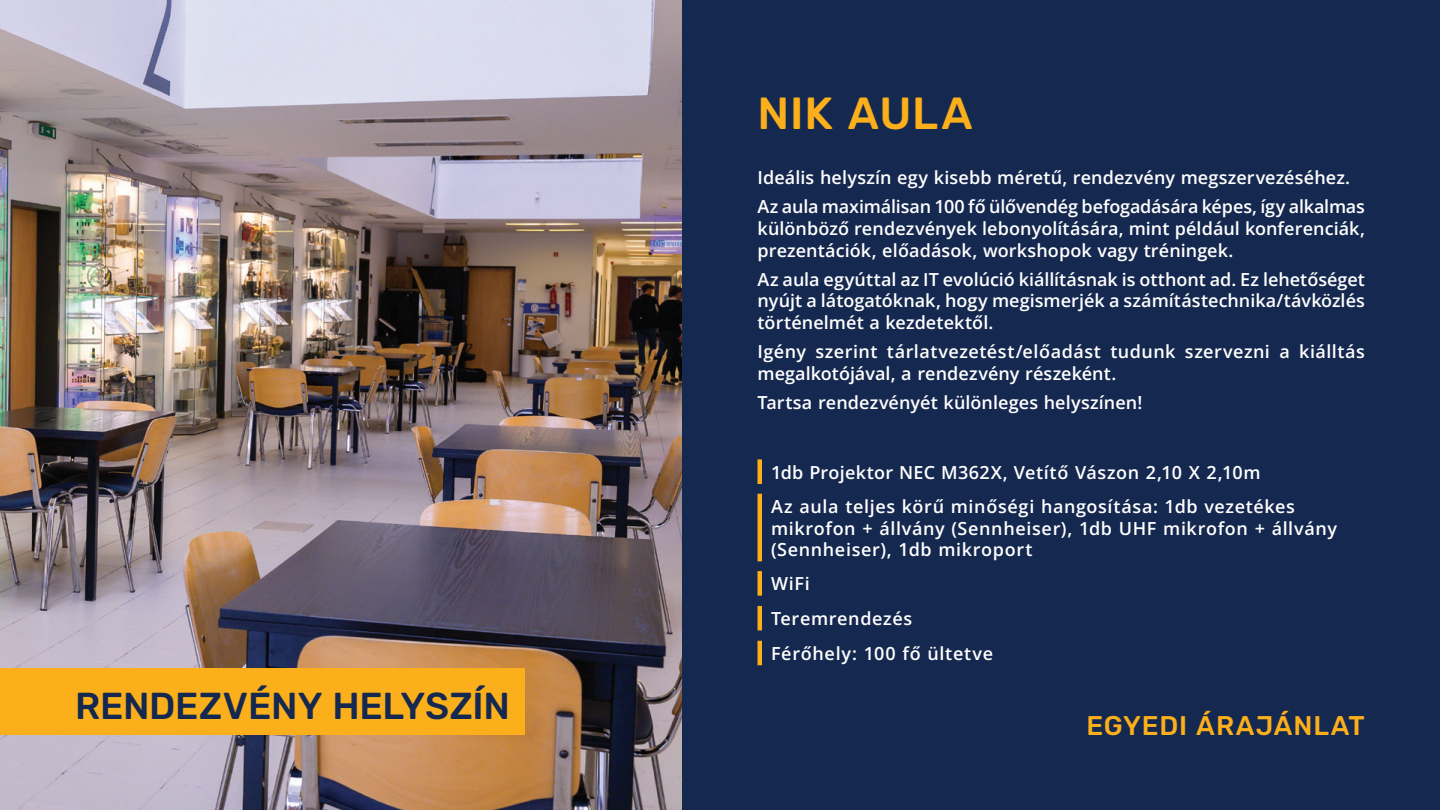
<style>
.page{position:relative;width:1440px;height:810px;background:#fff}
.page>*{position:absolute;margin:0;border:0;box-sizing:border-box;transform-origin:0 0}
.t1{font:300 45px "Rubik";letter-spacing:.02em;color:#fbaf1b}
.t2{font:300 37.5px "Rubik";letter-spacing:-.005em;color:#15284f}
.t3{font:300 27px "Rubik";letter-spacing:.03em;color:#fbaf1b}
.t4{font:18px/21.6px "Open Sans";letter-spacing:.01em;color:#fff}
.t5{font:18px/21.6px "Open Sans";letter-spacing:.035em;color:#fff}
.t6{font:18px/34.3px "Open Sans";letter-spacing:.03em;color:#fff}
.t7{font:18px "Open Sans";letter-spacing:.04em;color:#fff}
</style>
<div class="page">
<img style="left:0;top:0;width:682px;height:810px">
<div style="left:682px;top:0;width:758px;height:810px;background:#15284f"></div>
<div style="left:0;top:669px;width:525px;height:66px;background:#fbaf1b"></div>
<hr style="left:758px;top:459px;width:4px;height:25px;background:#fbaf1b">
<hr style="left:758px;top:494px;width:4px;height:67px;background:#fbaf1b">
<hr style="left:758px;top:571px;width:4px;height:25px;background:#fbaf1b">
<hr style="left:758px;top:606px;width:4px;height:24px;background:#fbaf1b">
<hr style="left:758px;top:641px;width:4px;height:24px;background:#fbaf1b">
<h2 class="t2" style="left:75px;top:685px;width:437px">RENDEZVÉNY HELYSZÍN</h2>
<h1 class="t1" style="left:758px;top:88px;width:217px">NIK AULA</h1>
<p class="t4" style="left:758px;top:163px;width:609px;line-height:29.1px">Ideális helyszín egy kisebb méretű, rendezvény megszervezéséhez.<br>Az aula maximálisan 100 fő ülővendég befogadására képes, így alkalmas</p>
<p class="t4" style="left:758px;top:217px;width:609px">különböző rendezvények lebonyolítására, mint például konferenciák, prezentációk, előadások, workshopok vagy tréningek.</p>
<p class="t4" style="left:758px;top:268px;width:609px;text-align:justify">Az aula egyúttal az IT evolúció kiállításnak is otthont ad. Ez lehetőséget nyújt a látogatóknak, hogy megismerjék a számítástechnika/távközlés történelmét a kezdetektől.</p>
<p class="t4" style="left:758px;top:340px;width:609px">Igény szerint tárlatvezetést/előadást tudunk szervezni a kiálltás megalkotójával, a rendezvény részeként.</p>
<p class="t4" style="left:758px;top:391px;width:386px">Tartsa rendezvényét különleges helyszínen!</p>
<p class="t6" style="left:771px;top:455px;width:526px">1db Projektor NEC M362X, Vetítő Vászon 2,10 X 2,10m<br>Az aula teljes körű minőségi hangosítása: 1db vezetékes</p>
<p class="t5" style="left:771px;top:517px;width:568px">mikrofon + állvány (Sennheiser), 1db UHF mikrofon + állvány (Sennheiser), 1db mikroport</p>
<p class="t5" style="left:771px;top:566px;width:143px;line-height:34.8px">WiFi<br>Teremrendezés</p>
<p class="t7" style="left:771px;top:641px;width:224px">Férőhely: 100 fő ültetve</p>
<h3 class="t3" style="left:1086px;top:710px;width:280px">EGYEDI ÁRAJÁNLAT</h3>
</div>
